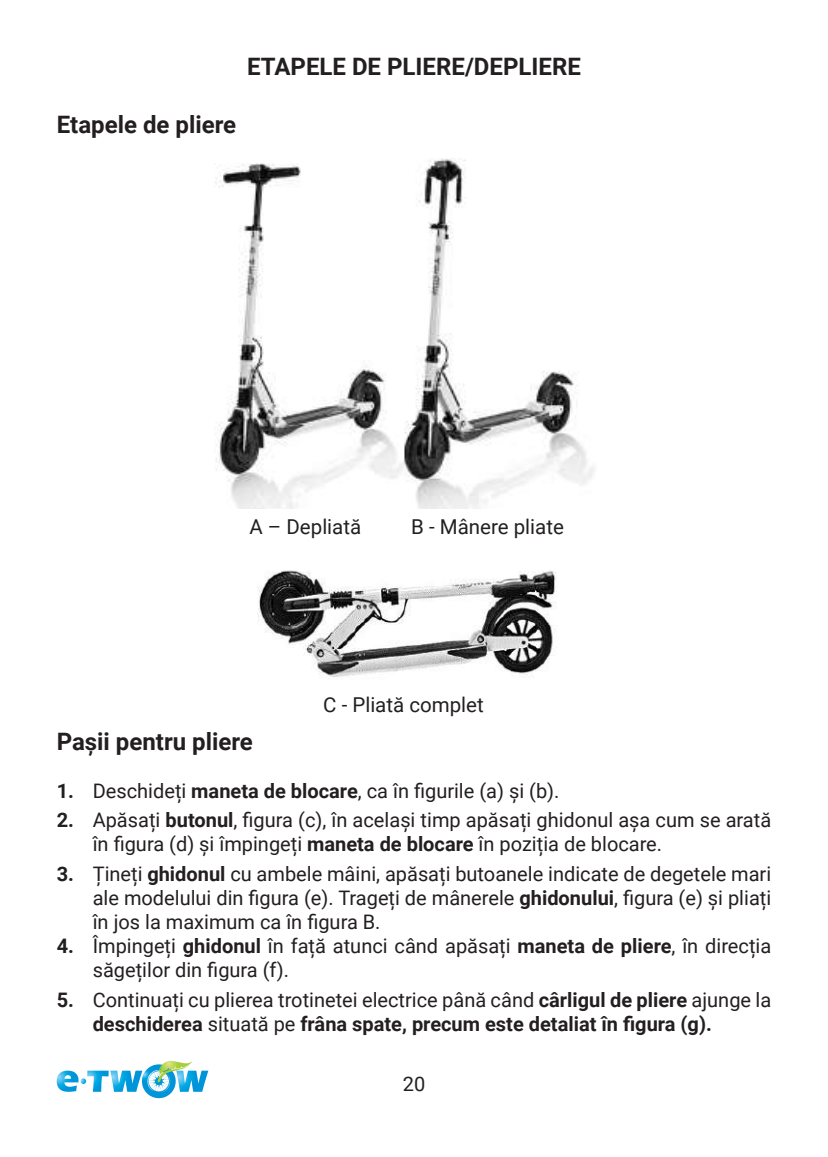
<style>
.page{position:relative;width:828px;height:1157px;background:#fff}
.page>*{position:absolute;margin:0;border:0;box-sizing:border-box;transform-origin:0 0}
.t1{font:700 24px "Roboto";color:#231f20}
.t2{font:20.4px "Roboto";color:#231f20}
.t3{font:20px/24px "Roboto";color:#231f20}
.t4{font:700 20px/24px "Roboto";color:#231f20}
.s1{font-weight:700}
.s2{font-weight:400}
</style>
<div class="page">
<svg style="left:57px;top:1060px;width:151px;height:39px"></svg>
<img style="left:258px;top:570px;width:298px;height:109px">
<img style="left:215px;top:164px;width:189px;height:344px">
<img style="left:404px;top:159px;width:191px;height:349px">
<p class="t1" style="left:247px;top:49px;width:335px">ETAPELE DE PLIERE/DEPLIERE</p>
<p class="t1" style="left:57px;top:108px;width:181px">Etapele de pliere</p>
<p class="t2" style="left:249px;top:512px;width:113px">A – Depliată</p>
<p class="t2" style="left:411px;top:512px;width:154px">B - Mânere pliate</p>
<p class="t2" style="left:323px;top:690px;width:162px">C - Pliată complet</p>
<p class="t1" style="left:57px;top:724px;width:198px">Pașii pentru pliere</p>
<p class="t3" style="left:57px;top:777px;width:504px"><span class="s1">1.</span> Deschideți <span class="s1">maneta de blocare</span>, ca în figurile (a) și (b).</p>
<p class="t3" style="left:93px;top:807px;width:680px;text-indent:-36px"><span class="s1">2.</span> Apăsați <span class="s1">butonul</span>, figura (c), în același timp apăsați ghidonul așa cum se arată în figura (d) și împingeți <span class="s1">maneta de blocare</span> în poziția de blocare.</p>
<p class="t3" style="left:93px;top:861px;width:680px;text-align:justify;text-indent:-36px"><span class="s1">3.</span> Țineți <span class="s1">ghidonul</span> cu ambele mâini, apăsați butoanele indicate de degetele mari ale modelului din figura (e). Trageți de mânerele <span class="s1">ghidonului</span>, figura (e) și pliați în jos la maximum ca în figura B.</p>
<p class="t3" style="left:93px;top:933px;width:680px;text-indent:-36px"><span class="s1">4.</span> Împingeți <span class="s1">ghidonul</span> în față atunci când apăsați <span class="s1">maneta de pliere</span>, în direcția săgeților din figura (f).</p>
<p class="t4" style="left:93px;top:986px;width:680px;text-indent:-36px">5. <span class="s2">Continuați cu plierea trotinetei electrice până când</span> cârligul de pliere <span class="s2">ajunge la </span>deschiderea <span class="s2">situată pe</span> frâna spate, precum este detaliat în figura (g).</p>
<p class="t3" style="left:403px;top:1071px;width:24px">20</p>
</div>
